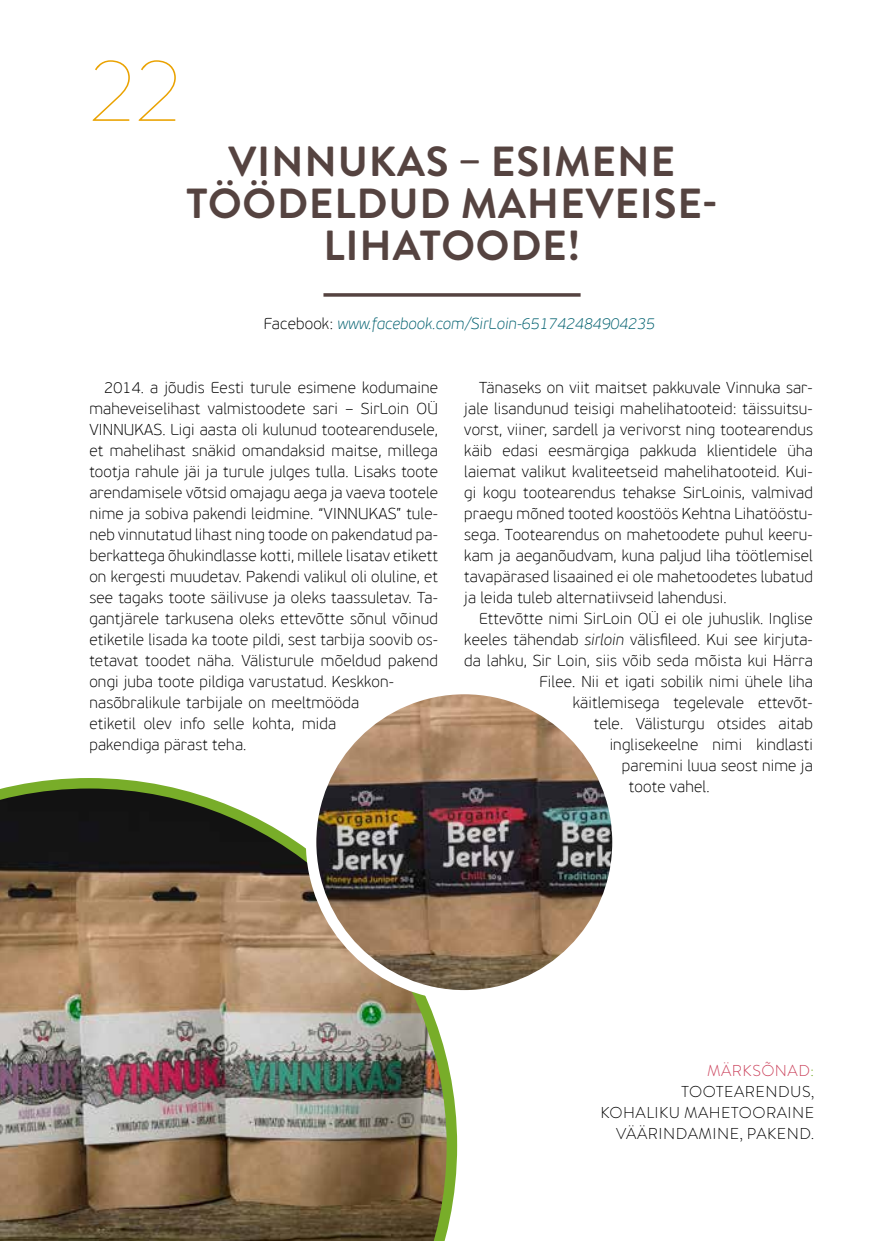
<style>
.page{position:relative;width:874px;height:1241px;background:#fff}
.page>*{position:absolute;margin:0;border:0;box-sizing:border-box;transform-origin:0 0}
.t1{font:100 87.5px "Brandon Grotesque";color:#eaa200}
.t2{font:700 42px/42px "Brandon Grotesque";letter-spacing:.02em;color:#554340;text-align:center}
.t3{font:100 15.75px/21px "PF Beau Sans Pro";letter-spacing:.01em;color:#000}
.t4{font:300 15.75px/21px "Brandon Grotesque";letter-spacing:.03em;color:#000;text-align:right}
.t5{font:italic 100 15.75px "PF Beau Sans Pro";letter-spacing:.01em;color:#00606f}
.s1{font-style:normal;color:#000}
.s2{font-style:italic}
.s3{color:#cb425c}
.s4{color:#78ad29}
</style>
<div class="page">
<hr style="left:323px;top:293px;width:257px;height:3px;background:#554340">
<img style="left:0;top:778px;width:457px;height:462px">
<img style="left:311px;top:689px;width:306px;height:306px;border-radius:153px">
<div style="left:306px;top:683px;width:316px;height:317px;border:10px solid #fff;border-radius:50%"></div>
<h1 class="t1" style="left:89px;top:31px;width:93px">22</h1>
<h2 class="t2" style="left:186px;top:141px;width:532px">VINNUKAS – ESIMENE<br>TÖÖDELDUD MAHEVEISE-<br>LIHATOODE!</h2>
<p class="t5" style="left:264px;top:315px;width:392px"><span class="s1">Facebook:</span> www.facebook.com/SirLoin-651742484904235</p>
<p class="t3" style="left:89px;top:377px;width:350px;text-indent:15px">2014. a jõudis Eesti turule esimene kodumaine maheveiselihast valmistoodete sari – SirLoin OÜ VINNUKAS. Ligi aasta oli kulunud tootearendusele, et mahelihast snäkid omandaksid maitse, millega tootja rahule jäi ja turule julges tulla. Lisaks toote arendamisele võtsid omajagu aega ja vaeva tootele nime ja sobiva pakendi leidmine. “VINNUKAS” tule&shy;neb vinnutatud lihast ning toode on pakendatud pa&shy;berkattega õhukindlasse kotti, millele lisatav etikett on kergesti muudetav. Pakendi valikul oli oluline, et see tagaks toote säilivuse ja oleks taassuletav. Ta&shy;gantjärele tarkusena oleks ettevõtte sõnul võinud etiketile lisada ka toote pildi, sest tarbija soovib os&shy;tetavat toodet näha. Välisturule mõeldud pakend ongi juba toote pildiga varustatud. Keskkon&shy;nasõbralikule tarbijale on meeltmööda<br>etiketil olev info selle kohta, mida<br>pakendiga pärast teha.</p>
<p class="t3" style="left:464px;top:376px;width:350px;text-align:justify;text-indent:15px">Tänaseks on viit maitset pakkuvale Vinnuka sar&shy;jale lisandunud teisigi mahelihatooteid: täissuitsu&shy;vorst, viiner, sardell ja verivorst ning tootearendus käib edasi eesmärgiga pakkuda klientidele üha laiemat valikut kvaliteetseid mahelihatooteid. Kui&shy;gi kogu tootearendus tehakse SirLoinis, valmivad praegu mõned tooted koostöös Kehtna Lihatööstu&shy;sega. Tootearendus on mahetoodete puhul keeru&shy;kam ja aeganõudvam, kuna paljud liha töötlemisel tavapärased lisaained ei ole mahetoodetes lubatud ja leida tuleb alternatiivseid lahendusi.</p>
<p class="t3" style="left:479px;top:607px;width:335px">Ettevõtte nimi SirLoin OÜ ei ole juhuslik. Inglise</p>
<p class="t3" style="left:464px;top:628px;width:350px">keeles tähendab <span class="s2">sirloin</span> välisfileed. Kui see kirjuta-</p>
<p class="t3" style="left:464px;top:649px;width:350px">da lahku, Sir Loin, siis võib seda mõista kui Härra</p>
<p class="t3" style="left:539px;top:670px;width:275px">Filee. Nii et igati sobilik nimi ühele liha</p>
<p class="t3" style="left:572px;top:691px;width:241px">käitlemisega tegelevale ettevõt-</p>
<p class="t3" style="left:593px;top:712px;width:220px">tele. Välisturgu otsides aitab</p>
<p class="t3" style="left:609px;top:733px;width:205px">inglisekeelne nimi kindlasti</p>
<p class="t3" style="left:621px;top:754px;width:192px">paremini luua seost nime ja</p>
<p class="t3" style="left:628px;top:775px;width:82px">toote vahel.</p>
<p class="t4" style="left:600px;top:1059px;width:215px"><span class="s3">MÄRKSÕNAD</span><span class="s4">:<br></span>TOOTEARENDUS,<br>KOHALIKU MAHETOORAINE<br>VÄÄRINDAMINE, PAKEND.</p>
</div>
